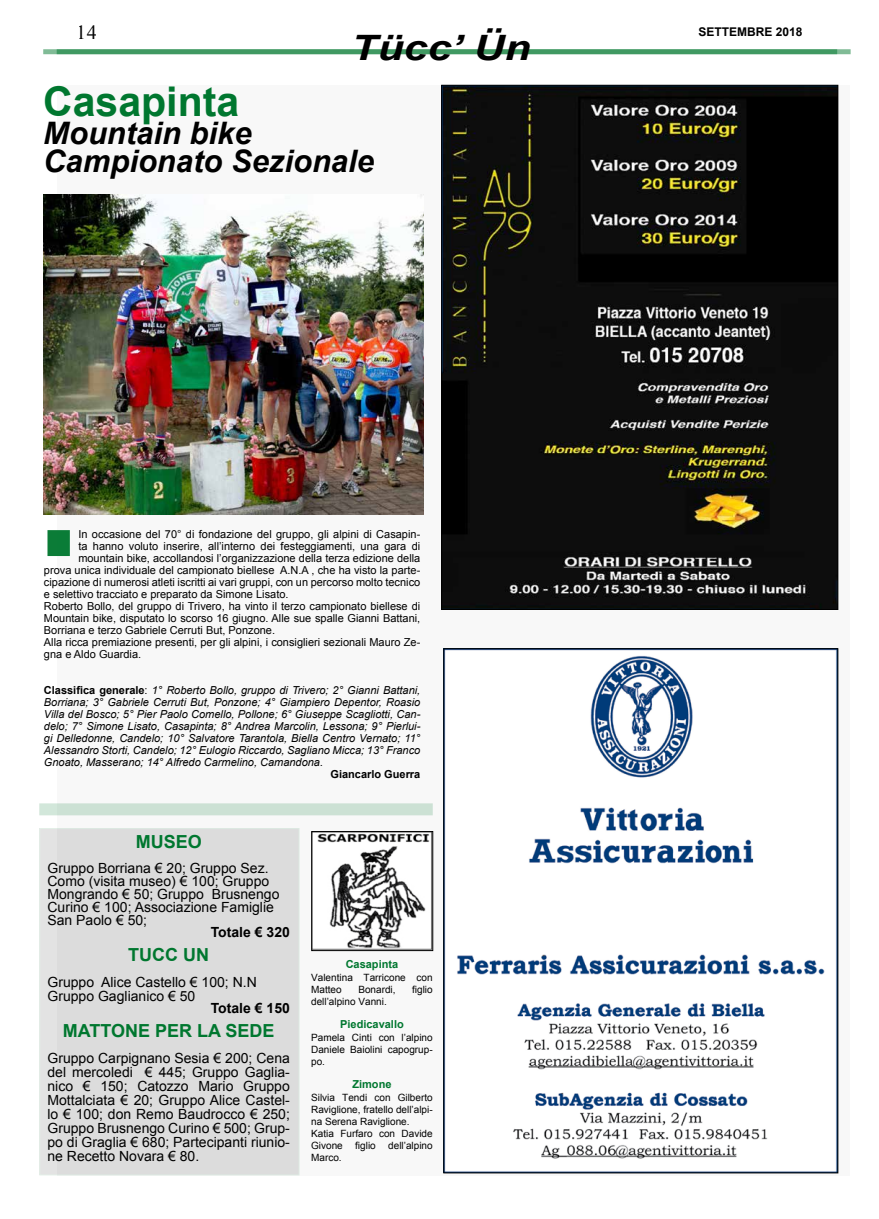
<style>
.page{position:relative;width:879px;height:1219px;background:#fff}
.page>*{position:absolute;margin:0;border:0;box-sizing:border-box;transform-origin:0 0}
.t1{font:700 41px "Arial";color:#00772f}
.t2{font:italic 700 35px "Arial";color:#000;scale:1.23 1}
.t3{font:italic 700 31px/28px "Arial";color:#000}
.t4{font:20px "Times New Roman";color:#000}
.t5{font:700 18px "Arial";color:#00772f}
.t6{font:14px/14px "Arial";color:#000}
.t7{font:700 14px "Arial";color:#000}
.t8{font:700 12px "Arial";color:#000}
.t9{font:11px "Arial";color:#000}
.t10{font:italic 11px/12px "Arial";color:#000;text-align:justify}
.t11{font:700 11px "Arial";color:#00772f}
.t12{font:700 11px "Arial";color:#000}
.t13{font:10px/12px "Arial";color:#000}
.s1{font-weight:700;font-style:normal}
.s2{font-style:normal}
</style>
<div class="page">
<div style="left:57px;top:85px;width:793px;height:1091px;background:#f8f8f8"></div>
<div style="left:40px;top:829px;width:259px;height:346px;background:#dcdcdc"></div>
<div style="left:43px;top:49px;width:794px;height:5px;background:#409962"></div>
<img style="left:313px;top:834px;width:118px;height:115px">
<div style="left:311px;top:831px;width:122px;height:120px;border:1px solid #000"></div>
<img style="left:443px;top:87px;width:393px;height:521px">
<img style="left:445px;top:650px;width:391px;height:521px">
<div style="left:39px;top:803px;width:394px;height:12px;background:#cce1d4"></div>
<div style="left:47px;top:530px;width:23px;height:26px;background:#0a7c37;border:3px solid #00772f"></div>
<img style="left:43px;top:194px;width:381px;height:320px">
<h3 class="t4" style="left:77px;top:19px;width:21px">14</h3>
<h2 class="t2" style="left:351px;top:25px;width:147px">Tücc’ Ün</h2>
<p class="t8" style="left:698px;top:23px;width:106px">SETTEMBRE 2018</p>
<h1 class="t1" style="left:43px;top:74px;width:197px">Casapinta</h1>
<h3 class="t3" style="left:43px;top:120px;width:332px">Mountain bike<br>Campionato Sezionale</h3>
<p class="t9" style="left:78px;top:527px;width:343px">In occasione del 70° di fondazione del gruppo, gli alpini di Casapin-</p>
<p class="t9" style="left:78px;top:539px;width:343px">ta hanno voluto inserire, all’interno dei festeggiamenti, una gara di</p>
<p class="t9" style="left:78px;top:551px;width:343px">mountain bike, accollandosi l’organizzazione della terza edizione della</p>
<p class="t9" style="left:44px;top:563px;width:378px">prova unica individuale del campionato biellese A.N.A , che ha visto la parte-</p>
<p class="t9" style="left:44px;top:575px;width:378px">cipazione di numerosi atleti iscritti ai vari gruppi, con un percorso molto tecnico</p>
<p class="t9" style="left:44px;top:587px;width:246px">e selettivo tracciato e preparato da Simone Lisato.</p>
<p class="t9" style="left:44px;top:599px;width:378px">Roberto Bollo, del gruppo di Trivero, ha vinto il terzo campionato biellese di</p>
<p class="t9" style="left:44px;top:611px;width:378px">Mountain bike, disputato lo scorso 16 giugno. Alle sue spalle Gianni Battani,</p>
<p class="t9" style="left:44px;top:623px;width:233px">Borriana e terzo Gabriele Cerruti But, Ponzone.</p>
<p class="t9" style="left:44px;top:635px;width:378px">Alla ricca premiazione presenti, per gli alpini, i consiglieri sezionali Mauro Ze-</p>
<p class="t9" style="left:44px;top:647px;width:99px">gna e Aldo Guardia.</p>
<p class="t10" style="left:44px;top:684px;width:378px"><span class="s1">Classifica generale</span><span class="s2">:</span> 1° Roberto Bollo, gruppo di Trivero; 2° Gianni Battani, Borriana; 3° Gabriele Cerruti But, Ponzone; 4° Giampiero Depentor, Roasio Villa del Bosco; 5° Pier Paolo Comello, Pollone; 6° Giuseppe Scagliotti, Can&shy;delo; 7° Simone Lisato, Casapinta; 8° Andrea Marcolin, Lessona; 9° Pierlui&shy;gi Delledonne, Candelo; 10° Salvatore Tarantola, Biella Centro Vernato; 11° Alessandro Storti, Candelo; 12° Eulogio Riccardo, Sagliano Micca; 13° Franco Gnoato, Masserano; 14° Alfredo Carmelino, Camandona.</p>
<p class="t12" style="left:330px;top:766px;width:91px">Giancarlo Guerra</p>
<h3 class="t5" style="left:136px;top:830px;width:68px">MUSEO</h3>
<p class="t6" style="left:47px;top:862px;width:233px;line-height:13px">Gruppo Borriana € 20; Gruppo Sez.<br>Como (visita museo) € 100; Gruppo<br>Mongrando € 50; Gruppo Brusnengo<br>Curino € 100; Associazione Famiglie<br>San Paolo € 50;</p>
<p class="t7" style="left:211px;top:923px;width:81px">Totale € 320</p>
<h3 class="t5" style="left:128px;top:943px;width:82px">TUCC UN</h3>
<p class="t6" style="left:47px;top:976px;width:211px">Gruppo Alice Castello € 100; N.N<br>Gruppo Gaglianico € 50</p>
<p class="t7" style="left:211px;top:999px;width:81px">Totale € 150</p>
<h3 class="t5" style="left:63px;top:1019px;width:213px">MATTONE PER LA SEDE</h3>
<p class="t6" style="left:47px;top:1052px;width:244px;text-align:justify">Gruppo Carpignano Sesia € 200; Cena del mercoledi € 445; Gruppo Gaglia&shy;nico € 150; Catozzo Mario Gruppo Mottalciata € 20; Gruppo Alice Castel&shy;lo € 100; don Remo Baudrocco € 250; Gruppo Brusnengo Curino € 500; Grup&shy;po di Graglia € 680; Partecipanti riunio&shy;ne Recetto Novara € 80.</p>
<p class="t11" style="left:346px;top:957px;width:54px">Casapinta</p>
<p class="t13" style="left:311px;top:972px;width:123px">Valentina Tarricone con<br>Matteo</p>
<p class="t13" style="left:358px;top:984px;width:39px">Bonardi,</p>
<p class="t13" style="left:412px;top:984px;width:22px">figlio</p>
<p class="t13" style="left:311px;top:996px;width:77px">dell’alpino Vanni.</p>
<p class="t11" style="left:340px;top:1017px;width:65px">Piedicavallo</p>
<p class="t13" style="left:311px;top:1032px;width:123px;text-align:justify">Pamela Cinti con l’alpino Daniele Baiolini capogrup&shy;po.</p>
<p class="t11" style="left:352px;top:1077px;width:41px">Zimone</p>
<p class="t13" style="left:311px;top:1092px;width:123px">Silvia Tendi con Gilberto<br>Raviglione, fratello dell’alpi&shy;na Serena Raviglione.<br>Katia Furfaro con Davide<br>Givone figlio dell’alpino<br>Marco.</p>
</div>
